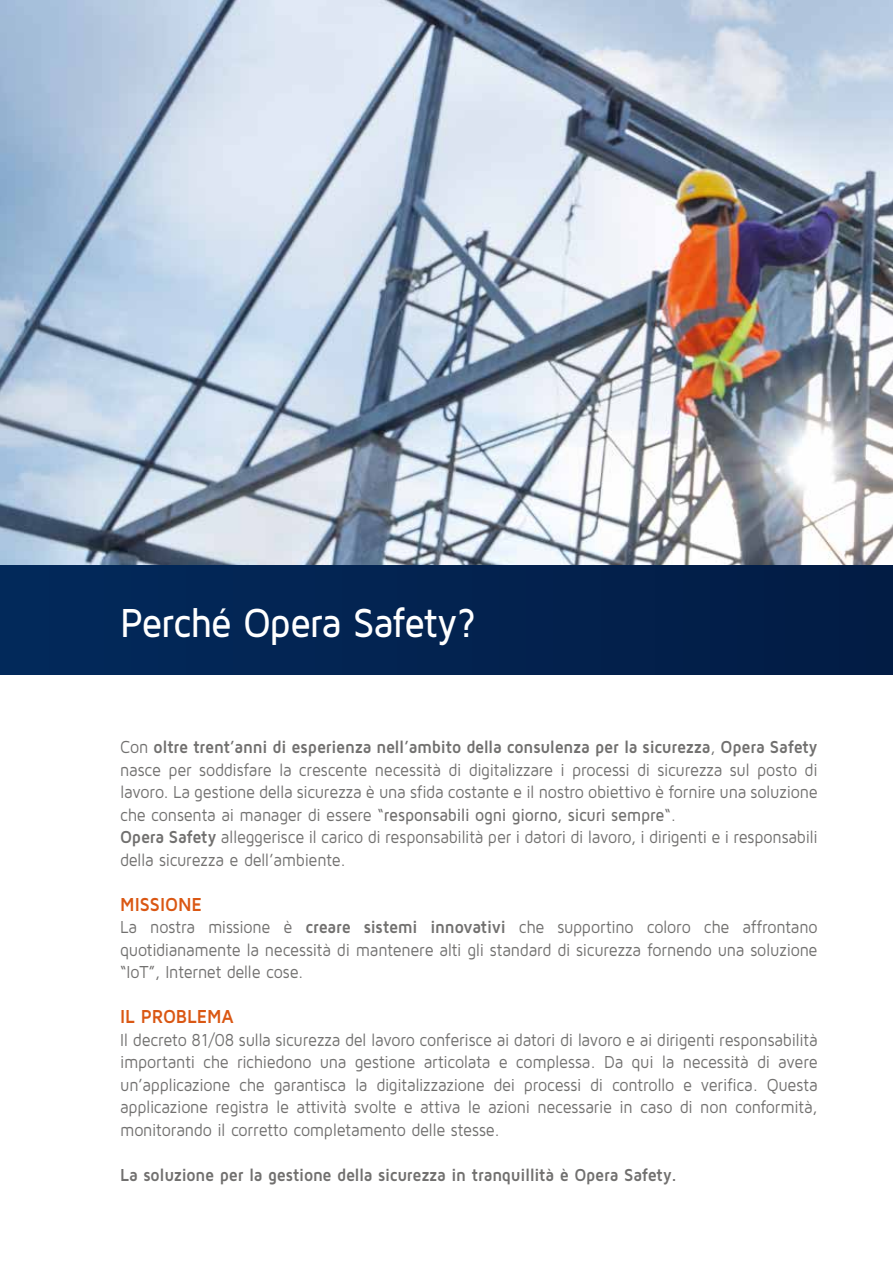
<style>
.page{position:relative;width:893px;height:1263px;background:#fff}
.page>*{position:absolute;margin:0;border:0;box-sizing:border-box;transform-origin:0 0}
.t1{font:500 42px "Maven Pro";letter-spacing:-.03em;color:#fff;scale:.9 1}
.t2{font:700 19.5px "Maven Pro";letter-spacing:-.005em;color:#da5713;scale:.9 1}
.t3{font:18px/22.5px "Maven Pro";letter-spacing:-.015em;color:#71706f;text-align:justify;scale:.9 1}
.t4{font:700 18px "Maven Pro";letter-spacing:-.015em;color:#71706f;scale:.9 1}
.s1{font-weight:700}
.s2{font-weight:500}
</style>
<div class="page">
<img style="left:0;top:0;width:893px;height:566px">
<div style="left:0;top:566px;width:893px;height:109px;background:#022350"></div>
<h1 class="t1" style="left:120px;top:597px;width:397px">Perché Opera Safety?</h1>
<p class="t3" style="left:120px;top:735px;width:777px;text-align:left">Con <span class="s1">oltre trent’anni di esperienza nell’ambito della consulenza per la sicurezza</span>, <span class="s1">Opera Safety </span>nasce per soddisfare la crescente necessità di digitalizzare i processi di sicurezza sul posto di lavoro. La gestione della sicurezza è una sfida costante e il nostro obiettivo è fornire una soluzione che consenta ai manager di essere “<span class="s2">responsabili ogni giorno, sicuri sempre</span>“.<br><span class="s1">Opera Safety</span> alleggerisce il carico di responsabilità per i datori di lavoro, i dirigenti e i responsabili della sicurezza e dell’ambiente.</p>
<p class="t2" style="left:120px;top:892px;width:92px">MISSIONE</p>
<p class="t3" style="left:120px;top:915px;width:776px">La nostra missione è <span class="s1">creare sistemi innovativi</span> che supportino coloro che affrontano quotidianamente la necessità di mantenere alti gli standard di sicurezza fornendo una soluzione “IoT”, Internet delle cose.</p>
<p class="t2" style="left:120px;top:1004px;width:128px">IL PROBLEMA</p>
<p class="t3" style="left:120px;top:1027px;width:777px">Il decreto 81/08 sulla sicurezza del lavoro conferisce ai datori di lavoro e ai dirigenti responsabilità importanti che richiedono una gestione articolata e complessa. Da qui la necessità di avere un’applicazione che garantisca la digitalizzazione dei processi di controllo e verifica. Questa applicazione registra le attività svolte e attiva le azioni necessarie in caso di non conformità, monitorando il corretto completamento delle stesse.</p>
<p class="t4" style="left:120px;top:1163px;width:620px">La soluzione per la gestione della sicurezza in tranquillità è Opera Safety.</p>
</div>
